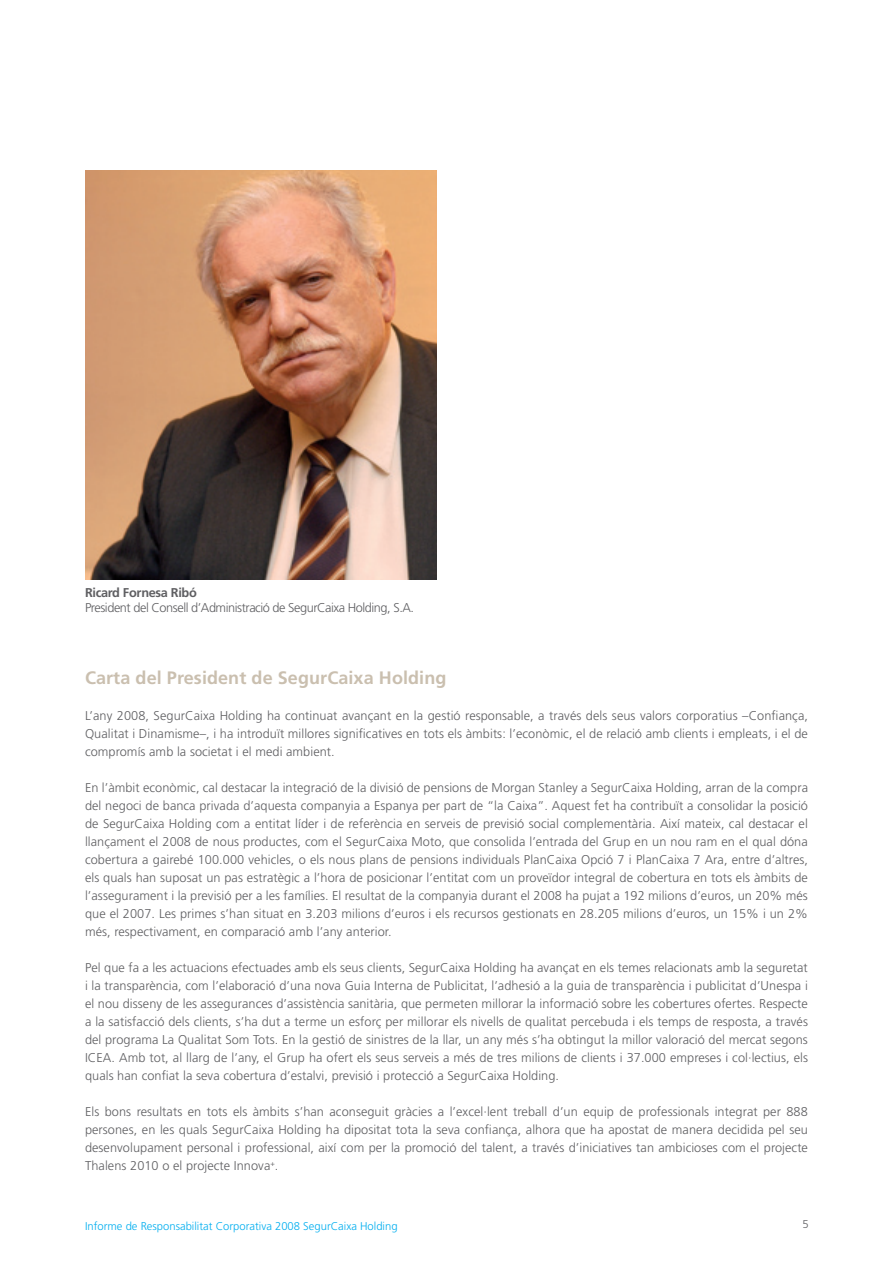
<style>
.page{position:relative;width:893px;height:1263px;background:#fff}
.page>*{position:absolute;margin:0;border:0;box-sizing:border-box;transform-origin:0 0}
.LADILLO{font:700 18px "Frutiger LT Std";letter-spacing:.005em;color:#cabfaf}
.CUERPO_DE_TEXTO{font:300 12.75px/18px "Frutiger LT Std";letter-spacing:.005em;color:#5f5f62;text-align:justify}
.CUERPO_DE_TEXTO-2{font:300 12.75px "Frutiger LT Std";letter-spacing:-.035em;color:#5f5f62}
.t1{font:700 12.75px "Frutiger LT Std";letter-spacing:-.025em;color:#5f5f62}
.t2{font:300 11.25px "Frutiger LT Std";color:#00aeef}
</style>
<div class="page">
<img style="left:85px;top:170px;width:352px;height:410px">
<p class="t1" style="left:85px;top:585px;width:113px">Ricard Fornesa Ribó</p>
<p class="CUERPO_DE_TEXTO-2" style="left:85px;top:600px;width:331px">President del Consell d’Administració de SegurCaixa Holding, S.A.</p>
<p class="LADILLO" style="left:85px;top:667px;width:363px">Carta del President de SegurCaixa Holding</p>
<p class="CUERPO_DE_TEXTO" style="left:85px;top:707px;width:724px">L’any 2008, SegurCaixa Holding ha continuat avançant en la gestió responsable, a través dels seus valors corporatius –Confiança, Qualitat i Dinamisme–, i ha introduït millores significatives en tots els àmbits: l’econòmic, el de relació amb clients i empleats, i el de compromís amb la societat i el medi ambient.</p>
<p class="CUERPO_DE_TEXTO" style="left:85px;top:779px;width:724px">En l’àmbit econòmic, cal destacar la integració de la divisió de pensions de Morgan Stanley a SegurCaixa Holding, arran de la compra del negoci de banca privada d’aquesta companyia a Espanya per part de “la Caixa”. Aquest fet ha contribuït a consolidar la posició de SegurCaixa Holding com a entitat líder i de referència en serveis de previsió social complementària. Així mateix, cal destacar el llançament el 2008 de nous productes, com el SegurCaixa Moto, que consolida l’entrada del Grup en un nou ram en el qual dóna cobertura a gairebé 100.000 vehicles, o els nous plans de pensions individuals PlanCaixa Opció 7 i PlanCaixa 7 Ara, entre d’altres, els quals han suposat un pas estratègic a l’hora de posicionar l’entitat com un proveïdor integral de cobertura en tots els àmbits de l’assegurament i la previsió per a les famílies. El resultat de la companyia durant el 2008 ha pujat a 192 milions d’euros, un 20% més que el 2007. Les primes s’han situat en 3.203 milions d’euros i els recursos gestionats en 28.205 milions d’euros, un 15% i un 2% més, respectivament, en comparació amb l’any anterior.</p>
<p class="CUERPO_DE_TEXTO" style="left:85px;top:959px;width:724px">Pel que fa a les actuacions efectuades amb els seus clients, SegurCaixa Holding ha avançat en els temes relacionats amb la seguretat i la transparència, com l’elaboració d’una nova Guia Interna de Publicitat, l’adhesió a la guia de transparència i publicitat d’Unespa i el nou disseny de les assegurances d’assistència sanitària, que permeten millorar la informació sobre les cobertures ofertes. Respecte a la satisfacció dels clients, s’ha dut a terme un esforç per millorar els nivells de qualitat percebuda i els temps de resposta, a través del programa La Qualitat Som Tots. En la gestió de sinistres de la llar, un any més s’ha obtingut la millor valoració del mercat segons ICEA. Amb tot, al llarg de l’any, el Grup ha ofert els seus serveis a més de tres milions de clients i 37.000 empreses i col·lectius, els quals han confiat la seva cobertura d’estalvi, previsió i protecció a SegurCaixa Holding.</p>
<p class="CUERPO_DE_TEXTO" style="left:85px;top:1103px;width:724px">Els bons resultats en tots els àmbits s’han aconseguit gràcies a l’excel·lent treball d’un equip de professionals integrat per 888 persones, en les quals SegurCaixa Holding ha dipositat tota la seva confiança, alhora que ha apostat de manera decidida pel seu desenvolupament personal i professional, així com per la promoció del talent, a través d’iniciatives tan ambicioses com el projecte Thalens 2010 o el projecte Innova<sup>+</sup>.</p>
<p class="t2" style="left:85px;top:1219px;width:314px">Informe de Responsabilitat Corporativa 2008 SegurCaixa Holding</p>
</div>
